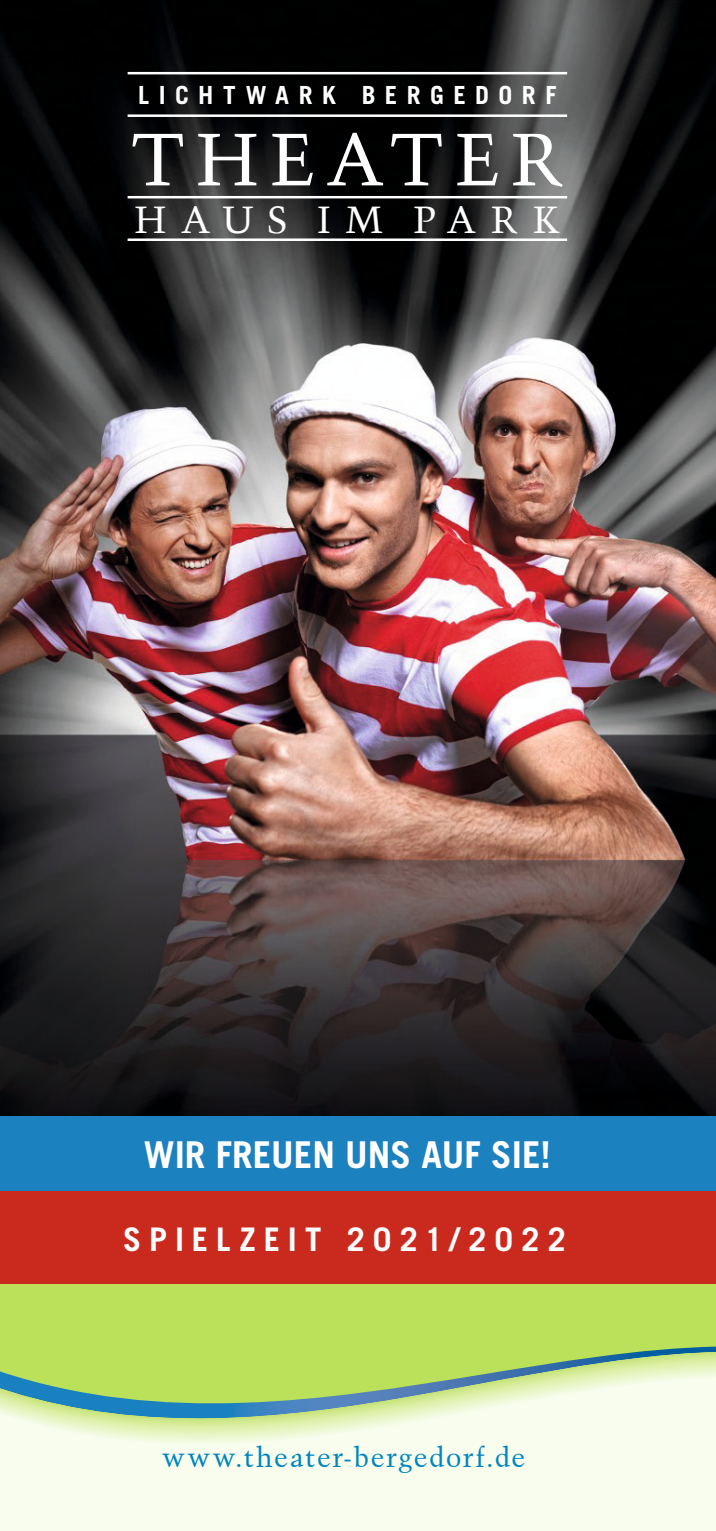
<style>
.page{position:relative;width:716px;height:1531px;background:#fff}
.page>*{position:absolute;margin:0;border:0;box-sizing:border-box;transform-origin:0 0}
.t1{font:73.75px "Trump Mediaeval Roman";letter-spacing:.155em;color:#fff}
.t2{font:37.5px "Trump Mediaeval Roman";letter-spacing:.395em;color:#fff}
.t3{font:700 37px "Trade Gothic";color:#fff}
.t4{font:700 32.5px "Trade Gothic";letter-spacing:.255em;color:#fff}
.t5{font:27.5px "Trump Mediaeval Roman";letter-spacing:.06em;color:#0085c1}
.t6{font:700 25px "Trade Gothic";letter-spacing:.38em;color:#fff}
</style>
<div class="page">
<img style="left:0;top:0;width:716px;height:1116px">
<div style="left:0;top:1188px;width:716px;height:325px;background:#bbe15a"></div>
<svg style="left:0;top:1375px;width:716px;height:156px;background:#e3f1d7"></svg>
<div style="left:0;top:1188px;width:716px;height:96px;background:#ca2a1e"></div>
<hr style="left:128px;top:72px;width:439px;height:2px;background:#fff">
<hr style="left:128px;top:196px;width:439px;height:2px;background:#fff">
<hr style="left:128px;top:114px;width:439px;height:3px;background:#fff">
<hr style="left:128px;top:238px;width:439px;height:3px;background:#fff">
<div style="left:0;top:1116px;width:716px;height:75px;background:#1c81bf"></div>
<p class="t6" style="left:138px;top:80px;width:420px">LICHTWARK BERGEDORF</p>
<h1 class="t1" style="left:131px;top:115px;width:434px">THEATER</h1>
<h2 class="t2" style="left:135px;top:197px;width:427px">HAUS IM PARK</h2>
<h3 class="t3" style="left:144px;top:1132px;width:408px">WIR FREUEN UNS AUF SIE!</h3>
<p class="t4" style="left:123px;top:1219px;width:444px">SPIELZEIT 2021/2022</p>
<p class="t5" style="left:162px;top:1441px;width:365px">www.theater-bergedorf.de</p>
</div>
